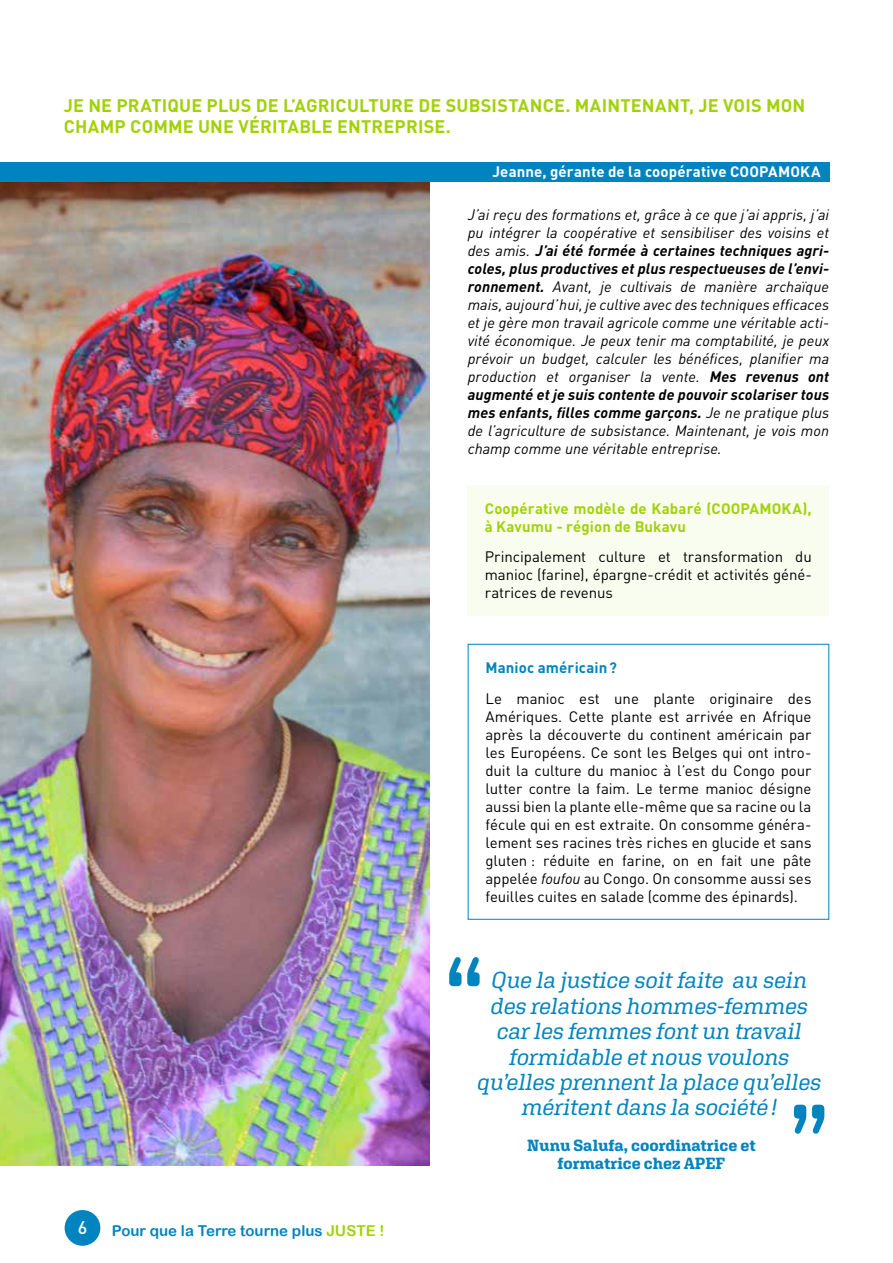
<style>
.page{position:relative;width:893px;height:1263px;background:#fff}
.page>*{position:absolute;margin:0;border:0;box-sizing:border-box;transform-origin:0 0}
.t1{font:112.2px "Aglet Slab";color:#0084c0}
.t2{font:italic 23.1px/25.3px "Aglet Slab";color:#0084c0;text-align:center}
.t3{font:700 18px/21px "DIN Pro";letter-spacing:.01em;color:#a3d109}
.t4{font:500 18px "DIN Pro";color:#fff}
.t5{font:700 16.2px/18.5px "Aglet Slab";color:#0084c0;text-align:center}
.t6{font:italic 15px/18px "DIN Pro";letter-spacing:.005em;color:#000;text-align:justify}
.t7{font:15px/18px "DIN Pro";letter-spacing:-.005em;color:#000;text-align:justify}
.t8{font:700 15px/18px "DIN Pro";letter-spacing:.01em;color:#a3d109}
.t9{font:700 15px "DIN Pro";letter-spacing:.01em;color:#fff}
.t10{font:15px "Arial Rounded MT Bold";color:#0084c0}
.t11{font:700 15px "DIN Pro";letter-spacing:.005em;color:#0084c0}
.s1{font-weight:700}
.s2{font-style:italic}
.s3{color:#a3d109}
</style>
<div class="page">
<div style="left:65px;top:1210px;width:35px;height:36px;background:#0084c0;border-radius:50%"></div>
<img style="left:0;top:182px;width:429px;height:983px">
<div style="left:468px;top:644px;width:361px;height:276px;border:1px solid #0084c0"></div>
<div style="left:468px;top:485px;width:361px;height:130px;background:#f8fdef"></div>
<div style="left:0;top:162px;width:829px;height:20px;background:#0084c0"></div>
<p class="t3" style="left:64px;top:92px;width:743px">JE NE PRATIQUE PLUS DE L’AGRICULTURE DE SUBSISTANCE. MAINTENANT, JE VOIS MON<br>CHAMP COMME UNE VÉRITABLE ENTREPRISE.</p>
<p class="t9" style="left:492px;top:159px;width:330px">Jeanne, gérante de la coopérative COOPAMOKA</p>
<p class="t6" style="left:468px;top:204px;width:363px">J’ai reçu des formations et, grâce à ce que j’ai appris, j’ai pu intégrer la coopérative et sensibiliser des voisins et des amis. <span class="s1">J’ai été formée à certaines techniques agri&shy;coles, plus productives et plus respectueuses de l’envi&shy;ronnement.</span> Avant, je cultivais de manière archaïque mais, aujourd’hui, je cultive avec des techniques efficaces et je gère mon travail agricole comme une véritable acti&shy;vité économique. Je peux tenir ma comptabilité, je peux prévoir un budget, calculer les bénéfices, planifier ma production et organiser la vente. <span class="s1">Mes revenus ont augmenté et je suis contente de pouvoir scolariser tous mes enfants, filles comme garçons.</span> Je ne pratique plus de l’agriculture de subsistance. Maintenant, je vois mon champ comme une véritable entreprise.</p>
<p class="t8" style="left:485px;top:497px;width:329px">Coopérative modèle de Kabaré (COOPAMOKA), à Kavumu - région de Bukavu</p>
<p class="t7" style="left:485px;top:546px;width:329px">Principalement culture et transformation du manioc (farine), épargne-crédit et activités géné&shy;ratrices de revenus</p>
<p class="t11" style="left:485px;top:655px;width:133px">Manioc américain?</p>
<p class="t7" style="left:485px;top:688px;width:327px">Le manioc est une plante originaire des Amériques. Cette plante est arrivée en Afrique après la découverte du continent américain par les Européens. Ce sont les Belges qui ont intro&shy;duit la culture du manioc à l’est du Congo pour lutter contre la faim. Le terme manioc désigne aussi bien la plante elle-même que sa racine ou la fécule qui en est extraite. On consomme généra&shy;lement ses racines très riches en glucide et sans gluten : réduite en farine, on en fait une pâte appelée <span class="s2">foufou</span> au Congo. On consomme aussi ses feuilles cuites en salade (comme des épinards).</p>
<h1 class="t1" style="left:443px;top:931px;width:45px">“</h1>
<h2 class="t2" style="left:476px;top:967px;width:350px">Que la justice soitfaite au sein des relations hommes-femmes carles femmes fontun travail formidable etnous voulons qu’elles prennentla place qu’elles méritentdans la société!</h2>
<h1 class="t1" style="left:787px;top:1013px;width:45px">„</h1>
<p class="t4" style="left:78px;top:1213px;width:11px">6</p>
<p class="t10" style="left:112px;top:1221px;width:274px">Pour que la Terre tourne plus <span class="s3">JUSTE !</span></p>
<p class="t5" style="left:527px;top:1135px;width:230px">Nunu Salufa, coordinatrice et formatrice chez APEF</p>
</div>
